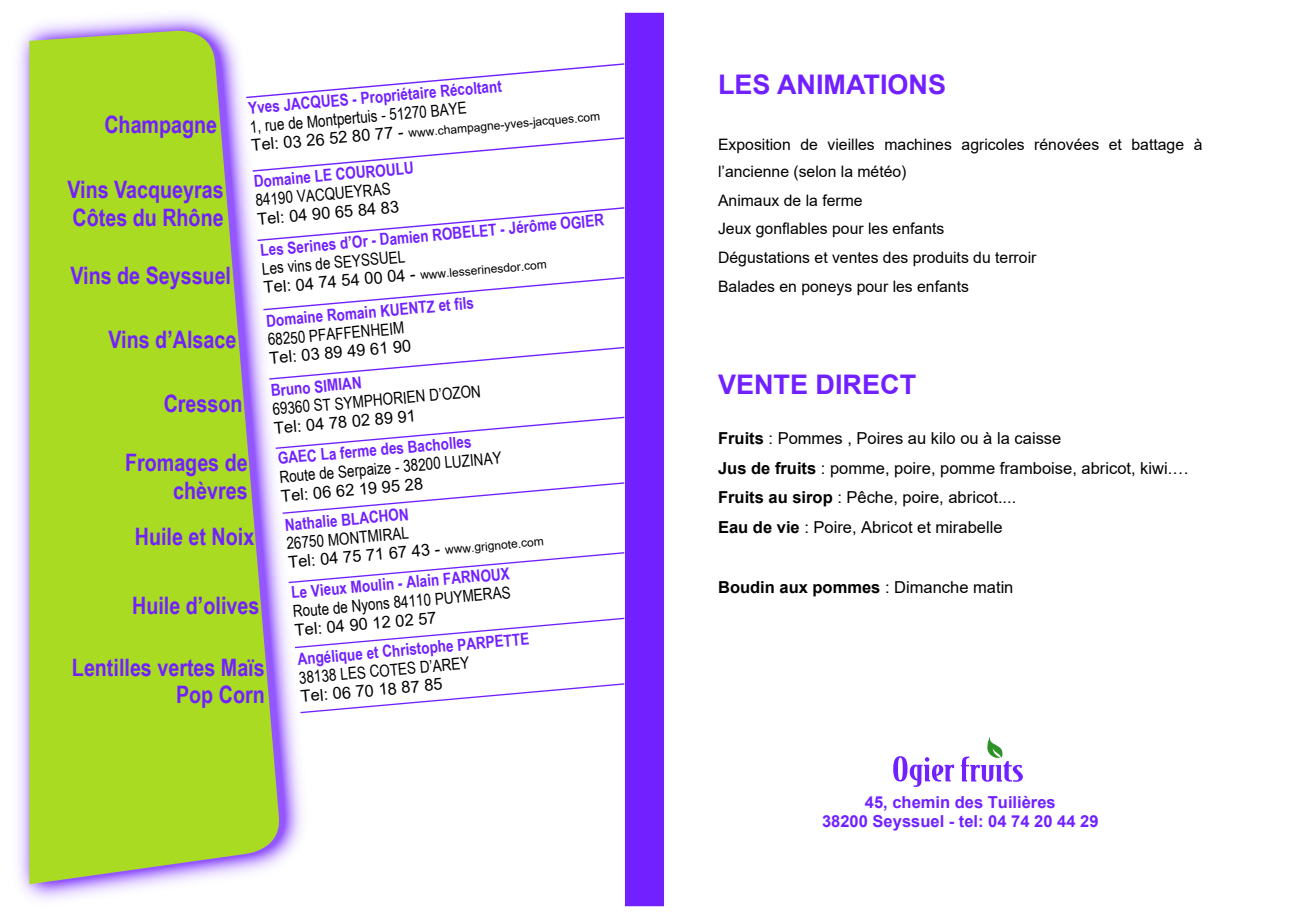
<style>
.page{position:relative;width:1289px;height:919px;background:#fff}
.page>*{position:absolute;margin:0;border:0;box-sizing:border-box;transform-origin:0 0}
.t1{font:700 27px "Arial";color:#7120ff}
.t2{font:700 24px/27.6px "Arial Narrow";color:#7120ff;text-align:right}
.t3{font:16.5px/29.8px "Arial";color:#000}
.t4{font:700 16.5px "Arial Narrow";color:#7120ff}
.t5{font:16.5px "Arial Narrow";color:#000}
.t6{font:700 16.5px/18.9px "Arial";color:#7120ff;text-align:center}
.t7{font:700 16.5px "Arial";color:#000}
.t8{font:15.75px/28.7px "Arial";color:#000}
.t9{font:12px "Arial";color:#000}
.s1{font-size:16.5px}
.s2{font-weight:700}
.s3{font-weight:400}
</style>
<div class="page">
<img style="left:12px;top:13px;width:233px;height:891px">
<svg style="left:29px;top:27px;width:216px;height:857px;background:#abd730"></svg>
<svg style="left:245px;top:13px;width:419px;height:893px"></svg>
<svg style="left:893px;top:756px;width:61px;height:30px"></svg>
<svg style="left:960px;top:736px;width:62px;height:45px"></svg>
<p class="t4" style="left:248px;top:102px;width:256px;rotate:-5deg">Yves JACQUES - Propriétaire Récoltant</p>
<p class="t5" style="left:249px;top:120px;width:219px;rotate:-5deg">1, rue de Montpertuis - 51270 BAYE</p>
<p class="t9" style="left:251px;top:142px;width:351px;rotate:-5deg"><span class="s1">Tel: 03 26 52 80 77 -</span> www.champagne-yves-jacques.com</p>
<p class="t4" style="left:253px;top:175px;width:162px;rotate:-5deg">Domaine LE COUROULU</p>
<h2 class="t2" style="left:104px;top:113px;width:114px">Champagne</h2>
<h2 class="t2" style="left:67px;top:178px;width:158px;text-align:left">Vins Vacqueyras<br>Côtes du Rhône</h2>
<p class="t5" style="left:255px;top:194px;width:137px;rotate:-5deg">84190 VACQUEYRAS</p>
<p class="t3" style="left:256px;top:205px;width:144px;rotate:-5deg">Tel: 04 90 65 84 83</p>
<p class="t4" style="left:260px;top:244px;width:346px;rotate:-5deg">Les Serines d’Or - Damien ROBELET - Jérôme OGIER</p>
<p class="t5" style="left:261px;top:263px;width:145px;rotate:-5deg">Les vins de SEYSSUEL</p>
<p class="t9" style="left:263px;top:284px;width:285px;rotate:-5deg"><span class="s1">Tel: 04 74 54 00 04 -</span> www.lesserinesdor.com</p>
<p class="t4" style="left:266px;top:314px;width:210px;rotate:-5deg">Domaine Romain KUENTZ et fils</p>
<h2 class="t2" style="left:70px;top:264px;width:162px">Vins de Seyssuel</h2>
<p class="t5" style="left:267px;top:333px;width:138px;rotate:-5deg">68250 PFAFFENHEIM</p>
<h2 class="t2" style="left:108px;top:327px;width:129px">Vins d’Alsace</h2>
<p class="t3" style="left:268px;top:345px;width:144px;rotate:-5deg">Tel: 03 89 49 61 90</p>
<p class="t4" style="left:270px;top:384px;width:93px;rotate:-5deg">Bruno SIMIAN</p>
<p class="t5" style="left:272px;top:403px;width:211px;rotate:-5deg">69360 ST SYMPHORIEN D’OZON</p>
<h2 class="t2" style="left:164px;top:392px;width:80px">Cresson</h2>
<p class="t3" style="left:273px;top:414px;width:144px;rotate:-5deg">Tel: 04 78 02 89 91</p>
<p class="t4" style="left:277px;top:452px;width:196px;rotate:-5deg">GAEC La ferme des Bacholles</p>
<p class="t5" style="left:279px;top:471px;width:224px;rotate:-5deg">Route de Serpaize - 38200 LUZINAY</p>
<h2 class="t2" style="left:125px;top:451px;width:124px">Fromages de chèvres</h2>
<h2 class="t2" style="left:135px;top:525px;width:121px">Huile et Noix</h2>
<p class="t3" style="left:280px;top:482px;width:144px;rotate:-5deg">Tel: 06 62 19 95 28</p>
<p class="t4" style="left:284px;top:518px;width:126px;rotate:-5deg">Nathalie BLACHON</p>
<p class="t5" style="left:286px;top:537px;width:124px;rotate:-5deg">26750 MONTMIRAL</p>
<p class="t9" style="left:288px;top:559px;width:258px;rotate:-5deg"><span class="s1">Tel: 04 75 71 67 43 -</span> www.grignote.com</p>
<p class="t4" style="left:291px;top:586px;width:220px;rotate:-5deg">Le Vieux Moulin - Alain FARNOUX</p>
<p class="t5" style="left:292px;top:605px;width:220px;rotate:-5deg">Route de Nyons 84110 PUYMERAS</p>
<h2 class="t2" style="left:132px;top:593px;width:129px">Huile d’olives</h2>
<p class="t3" style="left:293px;top:616px;width:144px;rotate:-5deg">Tel: 04 90 12 02 57</p>
<p class="t4" style="left:297px;top:652px;width:234px;rotate:-5deg">Angélique et Christophe PARPETTE</p>
<p class="t5" style="left:298px;top:671px;width:172px;rotate:-5deg">38138 LES COTES D’AREY</p>
<h2 class="t2" style="left:72px;top:655px;width:194px">Lentilles vertes Maïs<br>Pop Corn</h2>
<p class="t3" style="left:299px;top:683px;width:144px;rotate:-5deg">Tel: 06 70 18 87 85</p>
<h1 class="t1" style="left:718px;top:74px;width:229px">LES ANIMATIONS</h1>
<p class="t8" style="left:718px;top:132px;width:486px;line-height:27.2px">Exposition de vieilles machines agricoles rénovées et battage à l’ancienne (selon la météo)</p>
<p class="t8" style="left:718px;top:187px;width:320px">Animaux de la ferme<br>Jeux gonflables pour les enfants Dégustations et ventes des produits du terroir Balades en poneys pour les enfants</p>
<h1 class="t1" style="left:718px;top:375px;width:200px">VENTE DIRECT</h1>
<p class="t3" style="left:718px;top:424px;width:472px"><span class="s2">Fruits</span> : Pommes , Poires au kilo ou à la caisse<br><span class="s2">Jus de fruits</span> : pomme, poire, pomme framboise, abricot, kiwi.… <span class="s2">Fruits au sirop</span> : Pêche, poire, abricot....<br><span class="s2">Eau de vie</span> : Poire, Abricot et mirabelle</p>
<p class="t7" style="left:718px;top:581px;width:297px">Boudin aux pommes <span class="s3">: Dimanche matin</span></p>
<p class="t6" style="left:822px;top:794px;width:278px">45, chemin des Tuilières<br>38200 Seyssuel - tel: 04 74 20 44 29</p>
</div>
